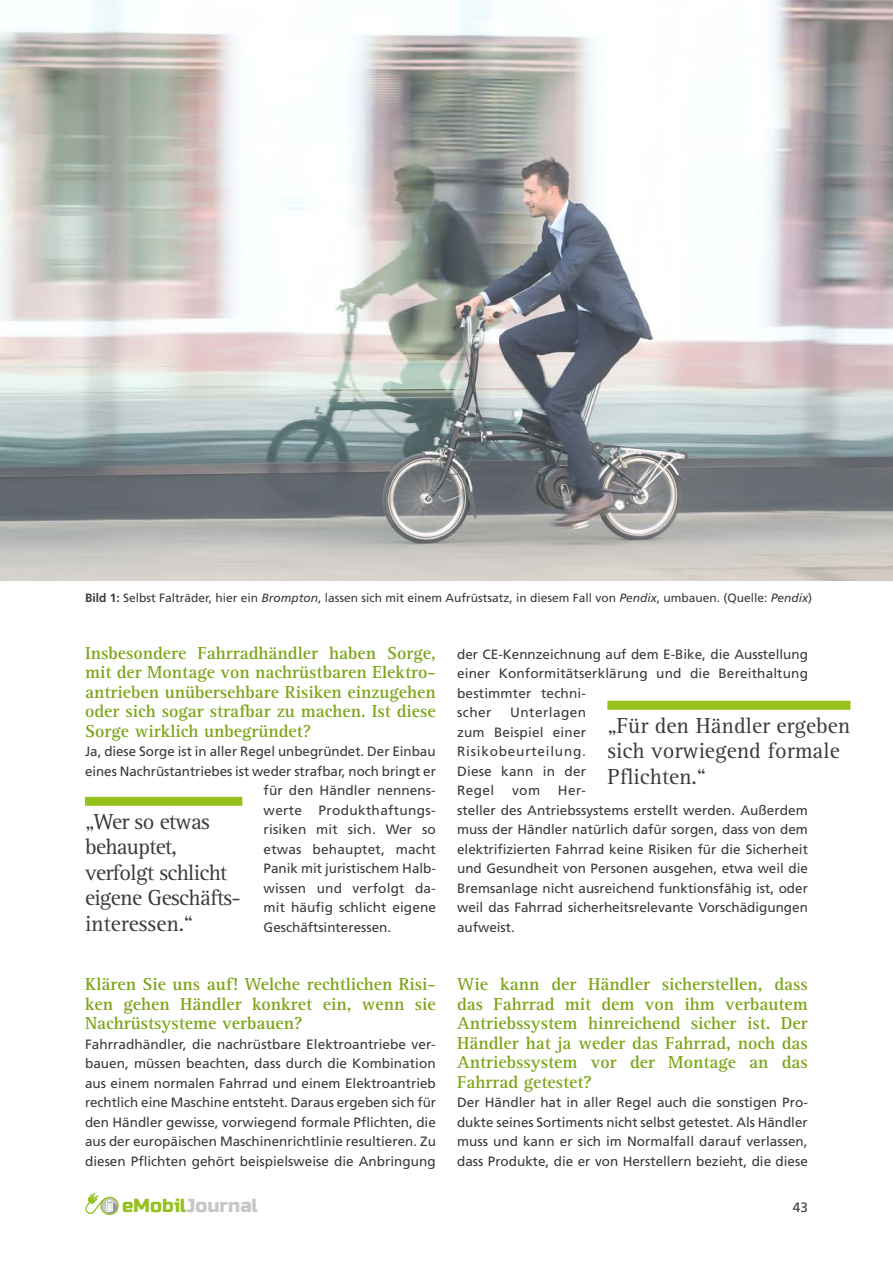
<style>
.page{position:relative;width:893px;height:1263px;background:#fff}
.page>*{position:absolute;margin:0;border:0;box-sizing:border-box;transform-origin:0 0}
.t1{font:22.5px/25.5px "Rotis Serif Std";letter-spacing:-.03em;color:#3b3b3a}
.t2{font:22.5px/25.5px "Rotis Serif Std";color:#3b3b3a}
.t3{font:18.9px "Russo One";color:#c6c6c6}
.t4{font:700 18px/19.5px "Rotis Serif Std";color:#7da519;text-align:justify}
.t5{font:13.5px/19.5px "Frutiger LT Pro";color:#3b3b3a;text-align:justify}
.t6{font:13.5px "Frutiger LT Pro";letter-spacing:.025em;color:#3b3b3a}
.t7{font:12px "Frutiger LT Pro";color:#3b3b3a}
.s1{font-weight:700}
.s2{font-style:italic}
.s3{color:#95c11f}
</style>
<div class="page">
<svg style="left:85px;top:1193px;width:34px;height:22px"></svg>
<div style="left:85px;top:797px;width:157px;height:9px;background:#94c11c"></div>
<div style="left:607px;top:701px;width:243px;height:9px;background:#94c11c"></div>
<img style="left:0;top:0;width:893px;height:580px">
<p class="t7" style="left:85px;top:591px;width:729px"><span class="s1">Bild 1:</span> Selbst Falträder, hier ein <span class="s2">Brompton</span>, lassen sich mit einem Aufrüstsatz, in diesem Fall von <span class="s2">Pendix</span>, umbauen. (Quelle: <span class="s2">Pendix</span>)</p>
<p class="t4" style="left:85px;top:643px;width:352px">Insbesondere Fahrradhändler haben Sorge, mit der Montage von nachrüstbaren Elektro&shy;antrieben unübersehbare Risiken einzugehen oder sich sogar strafbar zu machen. Ist diese Sorge wirklich unbegründet?</p>
<p class="t5" style="left:85px;top:742px;width:352px">Ja, diese Sorge ist in aller Regel unbegründet. Der Einbau</p>
<p class="t5" style="left:85px;top:761px;width:352px">eines Nachrüstantriebes ist weder strafbar, noch bringt er</p>
<p class="t5" style="left:264px;top:781px;width:174px">für den Händler nennens-</p>
<p class="t6" style="left:264px;top:802px;width:174px">werte Produkthaftungs-</p>
<p class="t5" style="left:264px;top:820px;width:174px">risiken mit sich. Wer so</p>
<p class="t5" style="left:264px;top:839px;width:174px">etwas behauptet, macht</p>
<p class="t5" style="left:264px;top:859px;width:174px">Panik mit juristischem Halb-</p>
<p class="t5" style="left:264px;top:878px;width:174px">wissen und verfolgt da-</p>
<p class="t5" style="left:264px;top:898px;width:174px">mit häufig schlicht eigene</p>
<p class="t5" style="left:264px;top:917px;width:129px">Geschäftsinteressen.</p>
<p class="t1" style="left:85px;top:809px;width:157px">„Wer so etwas behauptet, verfolgt schlicht eigene Geschäfts&shy;interessen.“</p>
<p class="t4" style="left:85px;top:975px;width:352px">Klären Sie uns auf! Welche rechtlichen Risi&shy;ken gehen Händler konkret ein, wenn sie Nachrüstsysteme verbauen?</p>
<p class="t5" style="left:85px;top:1034px;width:353px">Fahrradhändler, die nachrüstbare Elektroantriebe ver&shy;bauen, müssen beachten, dass durch die Kombination aus einem normalen Fahrrad und einem Elektroantrieb rechtlich eine Maschine entsteht. Daraus ergeben sich für den Händler gewisse, vorwiegend formale Pflichten, die aus der europäischen Maschinenrichtlinie resultieren. Zu diesen Pflichten gehört beispielsweise die Anbringung</p>
<p class="t5" style="left:457px;top:644px;width:352px;text-align:left">der CE-Kennzeichnung auf dem E-Bike, die Ausstellung einer Konformitätserklärung und die Bereithaltung bestimmter techni-<br>scher</p>
<p class="t5" style="left:457px;top:703px;width:131px;text-indent:53px">Unterlagen zum Beispiel einer Risikobeurteilung.<br>Diese kann in der Regel</p>
<p class="t2" style="left:607px;top:713px;width:245px">„Für den Händler ergeben sich vorwiegend formale<br>Pflichten.“</p>
<p class="t5" style="left:457px;top:781px;width:352px;text-align:left;text-indent:101px">Her-<br>steller des Antriebssystems erstellt werden. Außerdem muss der Händler natürlich dafür sorgen, dass von dem elektrifizierten Fahrrad keine Risiken für die Sicherheit und Gesundheit von Personen ausgehen, etwa weil die Bremsanlage nicht ausreichend funktionsfähig ist, oder weil das Fahrrad sicherheitsrelevante Vorschädigungen aufweist.</p>
<p class="t5" style="left:512px;top:781px;width:30px">vom</p>
<p class="t4" style="left:457px;top:975px;width:352px">Wie kann der Händler sicherstellen, dass das Fahrrad mit dem von ihm verbautem Antriebssystem hinreichend sicher ist. Der Händler hat ja weder das Fahrrad, noch das Antriebssystem vor der Montage an das Fahrrad getestet?</p>
<p class="t5" style="left:457px;top:1093px;width:352px">Der Händler hat in aller Regel auch die sonstigen Pro&shy;dukte seines Sortiments nicht selbst getestet. Als Händler muss und kann er sich im Normalfall darauf verlassen, dass Produkte, die er von Herstellern bezieht, die diese</p>
<h2 class="t3" style="left:122px;top:1194px;width:138px"><span class="s3">eMobil</span>Journal</h2>
<p class="t5" style="left:793px;top:1197px;width:17px">43</p>
</div>
